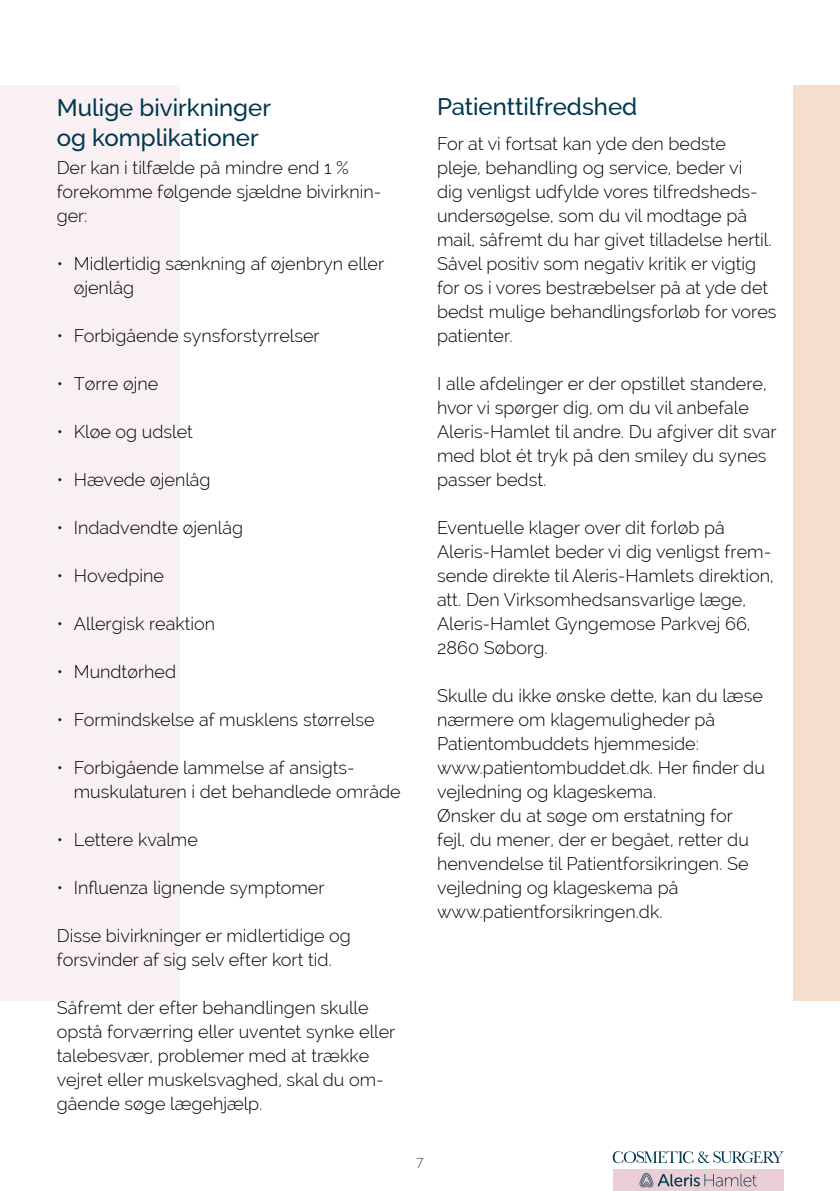
<style>
.page{position:relative;width:840px;height:1191px;background:#fff}
.page>*{position:absolute;margin:0;border:0;box-sizing:border-box;transform-origin:0 0}
.t1{font:500 24px/30px "Raleway";color:#00384f}
.t2{font:300 18px/24px "Raleway";color:#000}
.t3{font:300 14px "Raleway";color:#484847}
.s1{color:#00384f}
</style>
<div class="page">
<div style="left:0;top:85px;width:179px;height:915px;background:#f8f0f2"></div>
<div style="left:793px;top:85px;width:46px;height:915px;background:#f3dfcc"></div>
<div style="left:612px;top:1169px;width:170px;height:22px;background:#e9cfd5"></div>
<svg style="left:639px;top:1173px;width:117px;height:14px"></svg>
<svg style="left:612px;top:1151px;width:170px;height:12px"></svg>
<h1 class="t1" style="left:57px;top:92px;width:216px">Mulige bivirkninger og komplikationer</h1>
<p class="t2" style="left:57px;top:156px;width:326px">Der kan i tilfælde på mindre end 1 % forekomme følgende sjældne bivirknin&shy;ger:</p>
<p class="t2" style="left:74px;top:252px;width:312px;text-indent:-17px"><span class="s1">•</span> Midlertidig sænkning af øjenbryn eller øjenlåg</p>
<p class="t2" style="left:57px;top:324px;width:264px"><span class="s1">•</span> Forbigående synsforstyrrelser</p>
<p class="t2" style="left:57px;top:372px;width:103px"><span class="s1">•</span> Tørre øjne</p>
<p class="t2" style="left:57px;top:420px;width:138px"><span class="s1">•</span> Kløe og udslet</p>
<p class="t2" style="left:57px;top:468px;width:155px"><span class="s1">•</span> Hævede øjenlåg</p>
<p class="t2" style="left:57px;top:516px;width:188px"><span class="s1">•</span> Indadvendte øjenlåg</p>
<p class="t2" style="left:57px;top:564px;width:109px"><span class="s1">•</span> Hovedpine</p>
<p class="t2" style="left:57px;top:612px;width:160px"><span class="s1">•</span> Allergisk reaktion</p>
<p class="t2" style="left:57px;top:660px;width:121px"><span class="s1">•</span> Mundtørhed</p>
<p class="t2" style="left:57px;top:708px;width:319px"><span class="s1">•</span> Formindskelse af musklens størrelse</p>
<p class="t2" style="left:74px;top:756px;width:328px;text-indent:-17px"><span class="s1">•</span> Forbigående lammelse af ansigts&shy;muskulaturen i det behandlede område</p>
<p class="t2" style="left:57px;top:828px;width:143px"><span class="s1">•</span> Lettere kvalme</p>
<p class="t2" style="left:57px;top:876px;width:269px"><span class="s1">•</span> Influenza lignende symptomer</p>
<p class="t2" style="left:57px;top:924px;width:295px">Disse bivirkninger er midlertidige og forsvinder af sig selv efter kort tid.</p>
<p class="t2" style="left:57px;top:996px;width:340px">Såfremt der efter behandlingen skulle opstå forværring eller uventet synke eller talebesvær, problemer med at trække vejret eller muskelsvaghed, skal du om&shy;gående søge lægehjælp.</p>
<h1 class="t1" style="left:437px;top:92px;width:202px">Patienttilfredshed</h1>
<p class="t2" style="left:437px;top:132px;width:341px">For at vi fortsat kan yde den bedste<br>pleje, behandling og service, beder vi<br>dig venligst udfylde vores tilfredsheds&shy;undersøgelse, som du vil modtage på mail, såfremt du har givet tilladelse hertil.<br>Såvel positiv som negativ kritik er vigtig for os i vores bestræbelser på at yde det bedst mulige behandlingsforløb for vores patienter.</p>
<p class="t2" style="left:437px;top:372px;width:341px">I alle afdelinger er der opstillet standere, hvor vi spørger dig, om du vil anbefale Aleris-Hamlet til andre. Du afgiver dit svar med blot ét tryk på den smiley du synes passer bedst.</p>
<p class="t2" style="left:437px;top:516px;width:338px">Eventuelle klager over dit forløb på Aleris-Hamlet beder vi dig venligst frem&shy;sende direkte til Aleris-Hamlets direktion, att. Den Virksomhedsansvarlige læge, Aleris-Hamlet Gyngemose Parkvej 66, 2860 Søborg.</p>
<p class="t2" style="left:437px;top:684px;width:329px">Skulle du ikke ønske dette, kan du læse nærmere om klagemuligheder på Patientombuddets hjemmeside: www.patientombuddet.dk. Her finder du vejledning og klageskema.<br>Ønsker du at søge om erstatning for fejl, du mener, der er begået, retter du henvendelse til Patientforsikringen. Se vejledning og klageskema på www.patientforsikringen.dk.</p>
<p class="t3" style="left:416px;top:1153px;width:9px">7</p>
</div>
